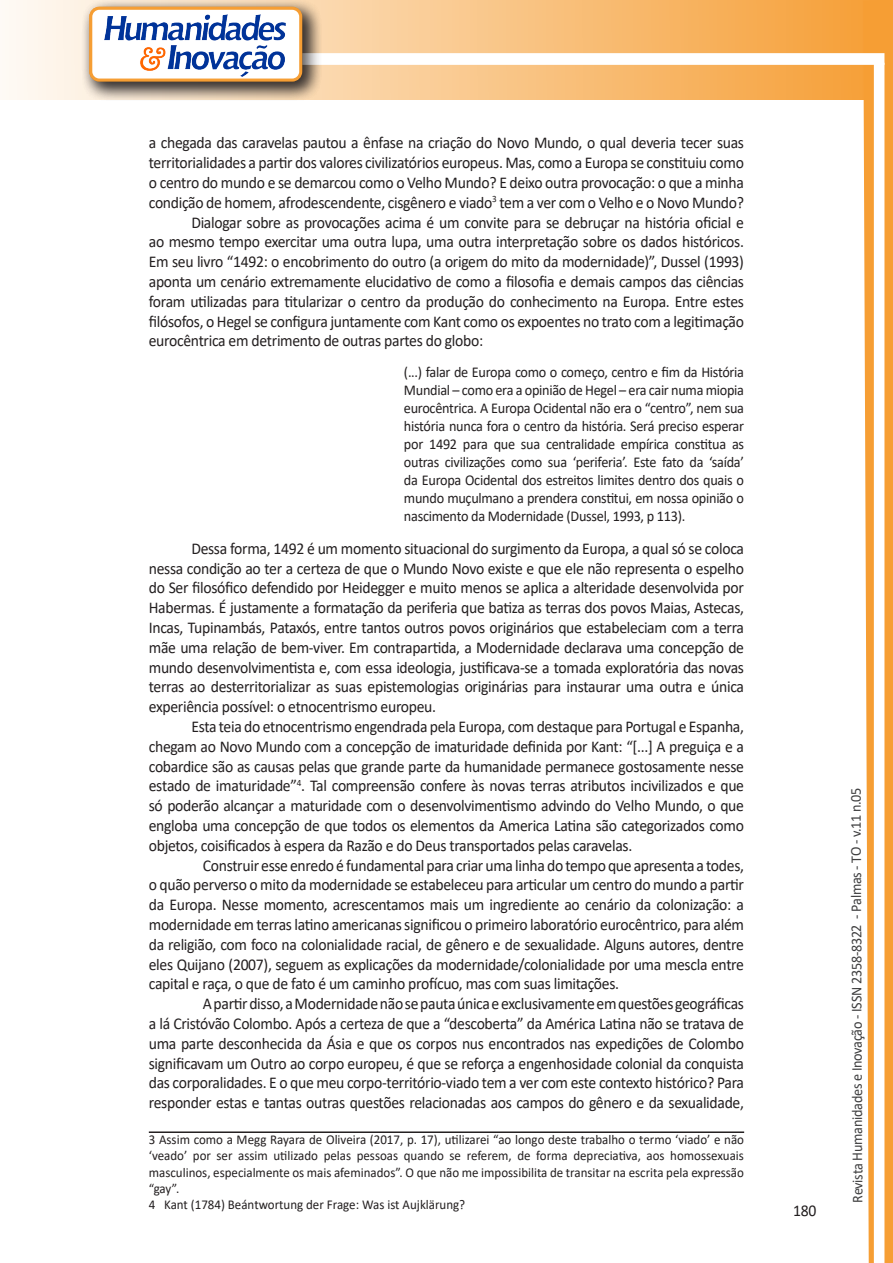
<style>
.page{position:relative;width:893px;height:1263px;background:#fff}
.page>*{position:absolute;margin:0;border:0;box-sizing:border-box;transform-origin:0 0}
.texto{font:16.5px/19.8px "Calibri";letter-spacing:-.02em;color:#231f20;text-align:justify;scale:.95 1}
.citacao{font:15px/18px "Calibri";letter-spacing:-.02em;color:#231f20;text-align:justify;scale:.95 1}
.t1{font:15px "Calibri";letter-spacing:-.025em;color:#3e3e3f;scale:.95 1}
.Rodapé{font:13.5px/16.2px "Calibri";color:#231f20;text-align:justify;scale:.96 1}
</style>
<div class="page">
<svg style="left:5px;top:0;width:858px;height:100px;background:#f9c484"></svg>
<div style="left:302px;top:53px;width:582px;height:12px;background:#fff;border:2px solid #fff"></div>
<svg style="left:863px;top:0;width:30px;height:1263px"></svg>
<div style="left:81px;top:0;width:241px;height:102px;background:#231f20;opacity:.75"></div>
<div style="left:91px;top:8px;width:210px;height:72px;background:#fff;border-radius:9px"></div>
<img style="left:104px;top:14px;width:181px;height:62px">
<div style="left:89px;top:7px;width:213px;height:75px;border:3px solid #f69e34;border-radius:9px"></div>
<hr style="left:149px;top:1131px;width:595px;height:2px;background:#231f20">
<p class="texto" style="left:149px;top:133px;width:628px">a chegada das caravelas pautou a ênfase na criação do Novo Mundo, o qual deveria tecer suas territorialidades a partir dos valores civilizatórios europeus. Mas, como a Europa se constituiu como o centro do mundo e se demarcou como o Velho Mundo? E deixo outra provocação: o que a minha condição de homem, afrodescendente, cisgênero e viado<sup>3</sup> tem a ver com o Velho e o Novo Mundo?</p>
<p class="texto" style="left:149px;top:212px;width:628px;text-indent:43px">Dialogar sobre as provocações acima é um convite para se debruçar na história oficial e ao mesmo tempo exercitar uma outra lupa, uma outra interpretação sobre os dados históricos.<br>Em seu livro “1492: o encobrimento do outro (a origem do mito da modernidade)”, Dussel (1993) aponta um cenário extremamente elucidativo de como a filosofia e demais campos das ciências foram utilizadas para titularizar o centro da produção do conhecimento na Europa. Entre estes filósofos, o Hegel se configura juntamente com Kant como os expoentes no trato com a legitimação eurocêntrica em detrimento de outras partes do globo:</p>
<p class="citacao" style="left:404px;top:363px;width:360px">(...) falar de Europa como o começo, centro e fim da História Mundial – como era a opinião de Hegel – era cair numa miopia eurocêntrica. A Europa Ocidental não era o “centro”, nem sua história nunca fora o centro da história. Será preciso esperar por 1492 para que sua centralidade empírica constitua as outras civilizações como sua ‘periferia’. Este fato da ‘saída’ da Europa Ocidental dos estreitos limites dentro dos quais o mundo muçulmano a prendera constitui, em nossa opinião o nascimento da Modernidade (Dussel, 1993, p 113).</p>
<p class="texto" style="left:149px;top:538px;width:628px;text-indent:43px">Dessa forma, 1492 é um momento situacional do surgimento da Europa, a qual só se coloca nessa condição ao ter a certeza de que o Mundo Novo existe e que ele não representa o espelho do Ser filosófico defendido por Heidegger e muito menos se aplica a alteridade desenvolvida por Habermas. É justamente a formatação da periferia que batiza as terras dos povos Maias, Astecas, Incas, Tupinambás, Pataxós, entre tantos outros povos originários que estabeleciam com a terra mãe uma relação de bem-viver. Em contrapartida, a Modernidade declarava uma concepção de mundo desenvolvimentista e, com essa ideologia, justificava-se a tomada exploratória das novas terras ao desterritorializar as suas epistemologias originárias para instaurar uma outra e única experiência possível: o etnocentrismo europeu.</p>
<p class="texto" style="left:149px;top:716px;width:628px;text-indent:43px">Esta teia do etnocentrismo engendrada pela Europa, com destaque para Portugal e Espanha, chegam ao Novo Mundo com a concepção de imaturidade definida por Kant: “[...] A preguiça e a cobardice são as causas pelas que grande parte da humanidade permanece gostosamente nesse estado de imaturidade”<sup>4</sup>. Tal compreensão confere às novas terras atributos incivilizados e que só poderão alcançar a maturidade com o desenvolvimentismo advindo do Velho Mundo, o que engloba uma concepção de que todos os elementos da America Latina são categorizados como objetos, coisificados à espera da Razão e do Deus transportados pelas caravelas.</p>
<p class="texto" style="left:149px;top:855px;width:628px;text-indent:54px">Construir esse enredo é fundamental para criar uma linha do tempo que apresenta a todes, o quão perverso o mito da modernidade se estabeleceu para articular um centro do mundo a partir da Europa. Nesse momento, acrescentamos mais um ingrediente ao cenário da colonização: a modernidade em terras latino americanas significou o primeiro laboratório eurocêntrico, para além da religião, com foco na colonialidade racial, de gênero e de sexualidade. Alguns autores, dentre eles Quijano (2007), seguem as explicações da modernidade/colonialidade por uma mescla entre capital e raça, o que de fato é um caminho profícuo, mas com suas limitações.</p>
<p class="texto" style="left:149px;top:993px;width:628px;text-indent:54px">A partir disso, a Modernidade não se pauta única e exclusivamente em questões geográficas a lá Cristóvão Colombo. Após a certeza de que a “descoberta” da América Latina não se tratava de uma parte desconhecida da Ásia e que os corpos nus encontrados nas expedições de Colombo significavam um Outro ao corpo europeu, é que se reforça a engenhosidade colonial da conquista das corporalidades. E o que meu corpo-território-viado tem a ver com este contexto histórico? Para responder estas e tantas outras questões relacionadas aos campos do gênero e da sexualidade,</p>
<p class="Rodapé" style="left:149px;top:1131px;width:621px">3 Assim como a Megg Rayara de Oliveira (2017, p. 17), utilizarei “ao longo deste trabalho o termo ‘viado’ e não ‘veado’ por ser assim utilizado pelas pessoas quando se referem, de forma depreciativa, aos homossexuais masculinos, especialmente os mais afeminados”. O que não me impossibilita de transitar na escrita pela expressão “gay”.</p>
<p class="Rodapé" style="left:149px;top:1196px;width:331px">4 Kant (1784) Beántwortung der Frage: Was ist Aujklärung?</p>
<p class="texto" style="left:793px;top:1200px;width:26px">180</p>
<p class="t1" style="left:846px;top:1203px;width:439px;rotate:-90deg">Revista Humanidades e Inovação - ISSN 2358-8322 - Palmas - TO - v.11 n.05</p>
</div>
